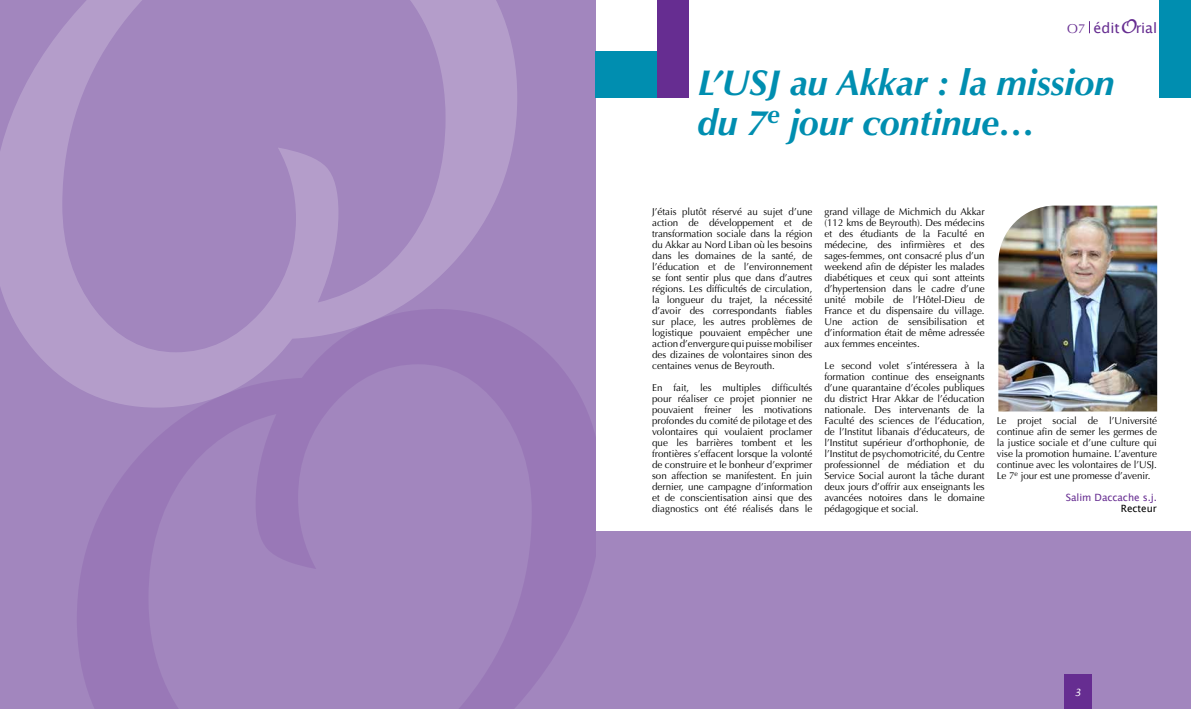
<style>
.page{position:relative;width:1191px;height:709px;background:#fff}
.page>*{position:absolute;margin:0;border:0;box-sizing:border-box;transform-origin:0 0}
.t1{font:italic 700 36px/40px "Optima";letter-spacing:-.005em;color:#008eb0}
.t2{font:14.2px "Lucida Grande";color:#662d91}
.t3{font:10px/11px "Optima";letter-spacing:-.005em;color:#000;text-align:justify}
.t4{font:10px "Lucida Grande";letter-spacing:-.005em;color:#662d91}
.t5{font:10px "Lucida Grande";letter-spacing:-.005em;color:#000}
.t6{font:italic 10px "Lucida Handwriting";color:#fff}
.s1{font-family:"Optima";font-size:13px}
.s2{font-family:"Lucida Handwriting";font-style:italic;font-size:19px}
</style>
<div class="page">
<div style="left:595px;top:531px;width:596px;height:178px;background:#a286be"></div>
<div style="left:0;top:0;width:595px;height:709px;background:#a286be"></div>
<div style="left:1063px;top:675px;width:28px;height:34px;background:#662d91"></div>
<svg style="left:1089px;top:21px;width:1px;height:12px"></svg>
<div style="left:1159px;top:0;width:32px;height:98px;background:#008eb0"></div>
<div style="left:595px;top:51px;width:62px;height:47px;background:#008eb0"></div>
<div style="left:657px;top:0;width:32px;height:98px;background:#662d91"></div>
<svg style="left:0;top:0;width:517px;height:387px"></svg>
<img style="left:998px;top:206px;width:159px;height:205px">
<svg style="left:77px;top:309px;width:518px;height:400px"></svg>
<h2 class="t2" style="left:1067px;top:20px;width:91px"><span class="s1">O7</span> édit<span class="s2">O</span>rial</h2>
<h1 class="t1" style="left:697px;top:63px;width:418px">L’USJ au Akkar : la mission du 7<sup>e</sup> jour continue…</h1>
<p class="t3" style="left:652px;top:206px;width:162px">J’étais plutôt réservé au sujet d’une action de développement et de transformation sociale dans la région du Akkar au Nord Liban où les besoins dans les domaines de la santé, de l’éducation et de l’environnement se font sentir plus que dans d’autres régions. Les difficultés de circulation, la longueur du trajet, la nécessité d’avoir des correspondants fiables sur place, les autres problèmes de logistique pouvaient empêcher une action d’envergure qui puisse mobiliser des dizaines de volontaires sinon des centaines venus de Beyrouth.</p>
<p class="t3" style="left:652px;top:382px;width:162px">En fait, les multiples difficultés pour réaliser ce projet pionnier ne pouvaient freiner les motivations profondes du comité de pilotage et des volontaires qui voulaient proclamer que les barrières tombent et les frontières s’effacent lorsque la volonté de construire et le bonheur d’exprimer son affection se manifestent. En juin dernier, une campagne d’information et de conscientisation ainsi que des diagnostics ont été réalisés dans le</p>
<p class="t3" style="left:824px;top:206px;width:162px">grand village de Michmich du Akkar (112 kms de Beyrouth). Des médecins et des étudiants de la Faculté en médecine, des infirmières et des sages-femmes, ont consacré plus d’un weekend afin de dépister les malades diabétiques et ceux qui sont atteints d’hypertension dans le cadre d’une unité mobile de l’Hôtel-Dieu de France et du dispensaire du village.<br>Une action de sensibilisation et d’information était de même adressée aux femmes enceintes.</p>
<p class="t3" style="left:824px;top:360px;width:162px">Le second volet s’intéressera à la formation continue des enseignants d’une quarantaine d’écoles publiques du district Hrar Akkar de l’éducation nationale. Des intervenants de la Faculté des sciences de l’éducation, de l’Institut libanais d’éducateurs, de l’Institut supérieur d’orthophonie, de l’Institut de psychomotricité, du Centre professionnel de médiation et du Service Social auront la tâche durant deux jours d’offrir aux enseignants les avancées notoires dans le domaine pédagogique et social.</p>
<p class="t3" style="left:996px;top:415px;width:162px">Le projet social de l’Université continue afin de semer les germes de la justice sociale et d’une culture qui vise la promotion humaine. L’aventure continue avec les volontaires de l’USJ.<br>Le 7<sup>e</sup> jour est une promesse d’avenir.</p>
<p class="t4" style="left:1065px;top:491px;width:93px">Salim Daccache s.j.</p>
<p class="t5" style="left:1120px;top:502px;width:38px">Recteur</p>
<p class="t6" style="left:1074px;top:686px;width:8px">3</p>
</div>
